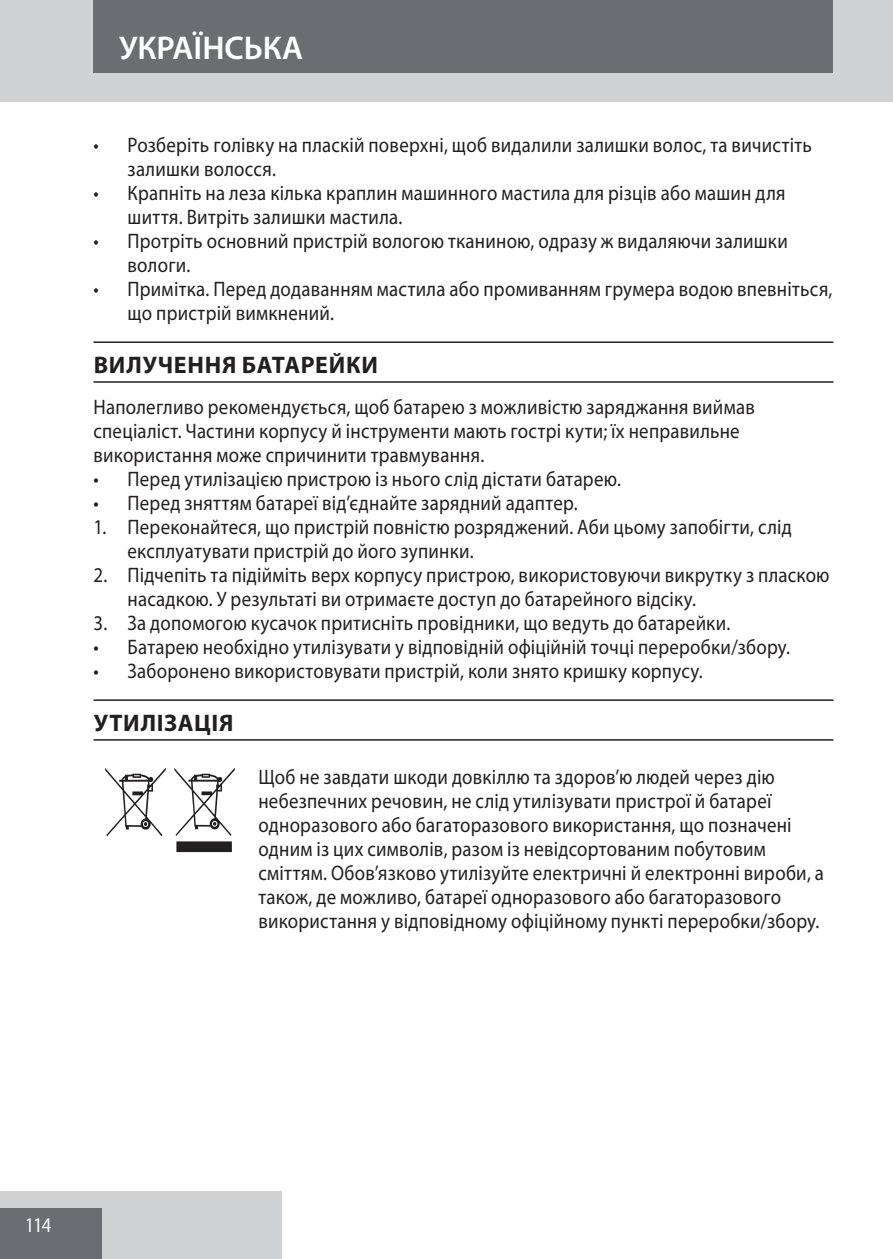
<style>
.page{position:relative;width:893px;height:1259px;background:#fff}
.page>*{position:absolute;margin:0;border:0;box-sizing:border-box;transform-origin:0 0}
.default{font:120px "Myriad Mine";color:#231f20;scale:.9 1}
.t1{font:600 33px "Myriad Pro";color:#fff}
.heading{font:700 24px "Myriad Pro";letter-spacing:.03em;color:#231f20}
.default-2{font:21px/24px "Myriad Pro";letter-spacing:.015em;color:#231f20;scale:.9 1}
.t2{font:21px "Myriad Pro";color:#fff;scale:.9 1}
</style>
<div class="page">
<div style="left:0;top:0;width:893px;height:102px;background:#d1d2d4"></div>
<div style="left:0;top:1191px;width:282px;height:68px;background:#d1d2d4"></div>
<div style="left:0;top:1208px;width:102px;height:51px;background:#6c6d70"></div>
<div style="left:94px;top:0;width:739px;height:73px;background:#6c6d70"></div>
<hr style="left:94px;top:341px;width:739px;height:2px;background:#231f20">
<hr style="left:94px;top:381px;width:739px;height:2px;background:#231f20">
<hr style="left:94px;top:699px;width:739px;height:2px;background:#231f20">
<hr style="left:94px;top:739px;width:739px;height:1px;background:#231f20">
<p class="t1" style="left:119px;top:27px;width:186px">УКРАЇНСЬКА</p>
<p class="default-2" style="left:128px;top:132px;width:762px;text-indent:-34px">• Розберіть голівку на пласкій поверхні, щоб видалили залишки волос, та вичистіть залишки волосся.</p>
<p class="default-2" style="left:128px;top:180px;width:733px;text-indent:-34px">• Крапніть на леза кілька краплин машинного мастила для різців або машин для шиття. Витріть залишки мастила.</p>
<p class="default-2" style="left:128px;top:228px;width:735px;text-indent:-34px">• Протріть основний пристрій вологою тканиною, одразу ж видаляючи залишки вологи.</p>
<p class="default-2" style="left:128px;top:276px;width:785px;text-indent:-34px">• Примітка. Перед додаванням мастила або промиванням грумера водою впевніться, що пристрій вимкнений.</p>
<p class="heading" style="left:94px;top:349px;width:286px">ВИЛУЧЕННЯ БАТАРЕЙКИ</p>
<p class="default-2" style="left:94px;top:394px;width:736px">Наполегливо рекомендується, щоб батарею з можливістю заряджання виймав спеціаліст. Частини корпусу й інструменти мають гострі кути; їх неправильне використання може спричинити травмування.</p>
<p class="default-2" style="left:94px;top:466px;width:587px">• Перед утилізацією пристрою із нього слід дістати батарею.</p>
<p class="default-2" style="left:94px;top:490px;width:539px">• Перед зняттям батареї від’єднайте зарядний адаптер.</p>
<p class="default-2" style="left:128px;top:514px;width:740px;text-indent:-34px">1. Переконайтеся, що пристрій повністю розряджений. Аби цьому запобігти, слід експлуатувати пристрій до його зупинки.</p>
<p class="default-2" style="left:128px;top:562px;width:781px;text-indent:-34px">2. Підчепіть та підійміть верх корпусу пристрою, використовуючи викрутку з пласкою насадкою. У результаті ви отримаєте доступ до батарейного відсіку.</p>
<p class="default-2" style="left:94px;top:610px;width:709px">3. За допомогою кусачок притисніть провідники, що ведуть до батарейки.</p>
<p class="default-2" style="left:94px;top:634px;width:775px">• Батарею необхідно утилізувати у відповідній офіційній точці переробки/збору.</p>
<p class="default-2" style="left:94px;top:658px;width:678px">• Заборонено використовувати пристрій, коли знято кришку корпусу.</p>
<p class="heading" style="left:94px;top:707px;width:141px">УТИЛІЗАЦІЯ</p>
<p class="default" style="left:105px;top:751px;width:151px">W</p>
<p class="default-2" style="left:258px;top:764px;width:630px">Щоб не завдати шкоди довкіллю та здоров’ю людей через дію небезпечних речовин, не слід утилізувати пристрої й батареї одноразового або багаторазового використання, що позначені одним із цих символів, разом із невідсортованим побутовим сміттям. Обов’язково утилізуйте електричні й електронні вироби, а також, де можливо, батареї одноразового або багаторазового використання у відповідному офіційному пункті переробки/збору.</p>
<p class="t2" style="left:25px;top:1212px;width:31px">114</p>
</div>
